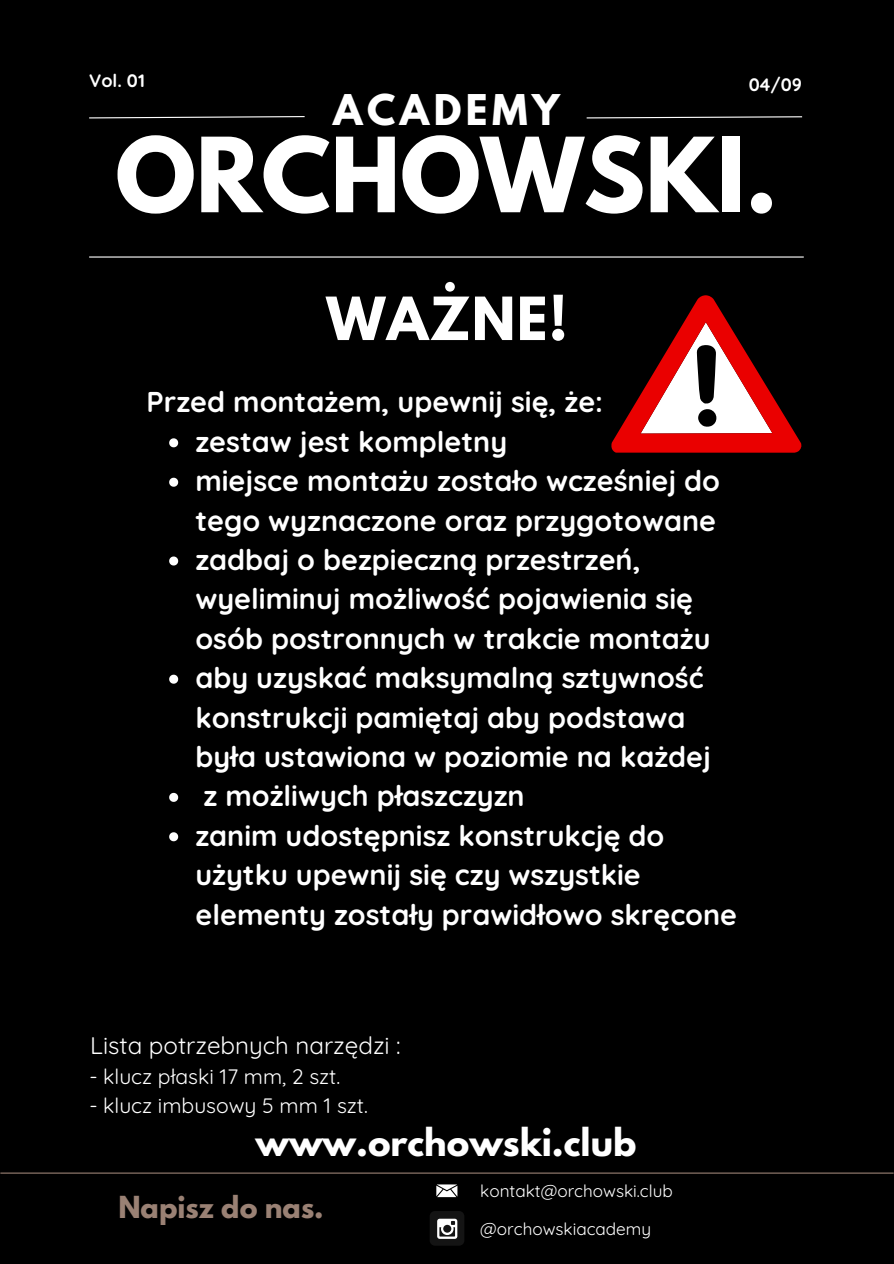
<style>
.page{position:relative;width:894px;height:1264px;background:#fff}
.page>*{position:absolute;margin:0;border:0;box-sizing:border-box;transform-origin:0 0}
.t1{font:700 91.65px "League Spartan";color:#fff}
.t2{font:700 52.65px "League Spartan";letter-spacing:.03em;color:#fff}
.t3{font:700 37.5px "League Spartan";letter-spacing:.12em;color:#fff}
.t4{font:700 34.05px "League Spartan";color:#fff}
.t5{font:700 28.65px/39.3px "Quicksand";color:#fff}
.t6{font:700 26.85px "League Spartan";color:#9a8174}
.t7{font:24px "Quicksand";color:#fff}
.t8{font:21px "Quicksand";color:#fff}
.t9{font:700 18px "Quicksand";color:#fff}
.t10{font:17.1px "Quicksand";color:#fff}
</style>
<div class="page">
<div style="left:0;top:0;width:893px;height:1263px;background:#000"></div>
<svg style="left:169px;top:438px;width:9px;height:9px"></svg>
<svg style="left:169px;top:477px;width:9px;height:9px"></svg>
<svg style="left:169px;top:556px;width:9px;height:9px"></svg>
<svg style="left:169px;top:674px;width:9px;height:9px"></svg>
<svg style="left:169px;top:792px;width:9px;height:9px"></svg>
<svg style="left:169px;top:832px;width:9px;height:9px"></svg>
<hr style="left:89px;top:256px;width:714px;height:1px;background:#fff">
<svg style="left:89px;top:116px;width:216px;height:3px"></svg>
<svg style="left:586px;top:116px;width:217px;height:3px"></svg>
<div style="left:429px;top:1210px;width:35px;height:35px;background:#141414;border-radius:5px"></div>
<svg style="left:437px;top:1218px;width:20px;height:20px"></svg>
<svg style="left:430px;top:1173px;width:33px;height:25px"></svg>
<hr style="left:0;top:1172px;width:893px;height:1px;background:#9a8174">
<svg style="left:611px;top:295px;width:191px;height:157px"></svg>
<p class="t9" style="left:89px;top:69px;width:57px">Vol. 01</p>
<p class="t9" style="left:748px;top:73px;width:55px">04/09</p>
<p class="t3" style="left:333px;top:92px;width:228px">ACADEMY</p>
<p class="t1" style="left:115px;top:130px;width:663px">ORCHOWSKI.</p>
<h2 class="t2" style="left:326px;top:292px;width:242px">WAŻNE!</h2>
<p class="t5" style="left:147px;top:382px;width:458px">Przed montażem, upewnij się, że:</p>
<p class="t5" style="left:195px;top:421px;width:313px">zestaw jest kompletny</p>
<h3 class="t5" style="left:195px;top:461px;width:526px">miejsce montażu zostało wcześniej do tego wyznaczone oraz przygotowane</h3>
<p class="t5" style="left:195px;top:539px;width:516px">zadbaj o bezpieczną przestrzeń, wyeliminuj możliwość pojawienia się osób postronnych w trakcie montażu</p>
<p class="t5" style="left:195px;top:657px;width:517px">aby uzyskać maksymalną sztywność konstrukcji pamiętaj aby podstawa była ustawiona w poziomie na każdej</p>
<h1 class="t5" style="left:203px;top:776px;width:323px">z możliwych płaszczyzn</h1>
<p class="t5" style="left:195px;top:815px;width:543px">zanim udostępnisz konstrukcję do użytku upewnij się czy wszystkie elementy zostały prawidłowo skręcone</p>
<p class="t7" style="left:90px;top:1030px;width:312px">Lista potrzebnych narzędzi :</p>
<h5 class="t8" style="left:89px;top:1062px;width:252px">- klucz płaski 17 mm, 2 szt.</h5>
<p class="t8" style="left:89px;top:1092px;width:280px">- klucz imbusowy 5 mm 1 szt.</p>
<p class="t4" style="left:255px;top:1125px;width:382px">www.orchowski.club</p>
<p class="t6" style="left:118px;top:1193px;width:207px">Napisz do nas.</p>
<p class="t10" style="left:480px;top:1179px;width:194px">kontakt@orchowski.club</p>
<p class="t10" style="left:480px;top:1218px;width:172px">@orchowskiacademy</p>
</div>
